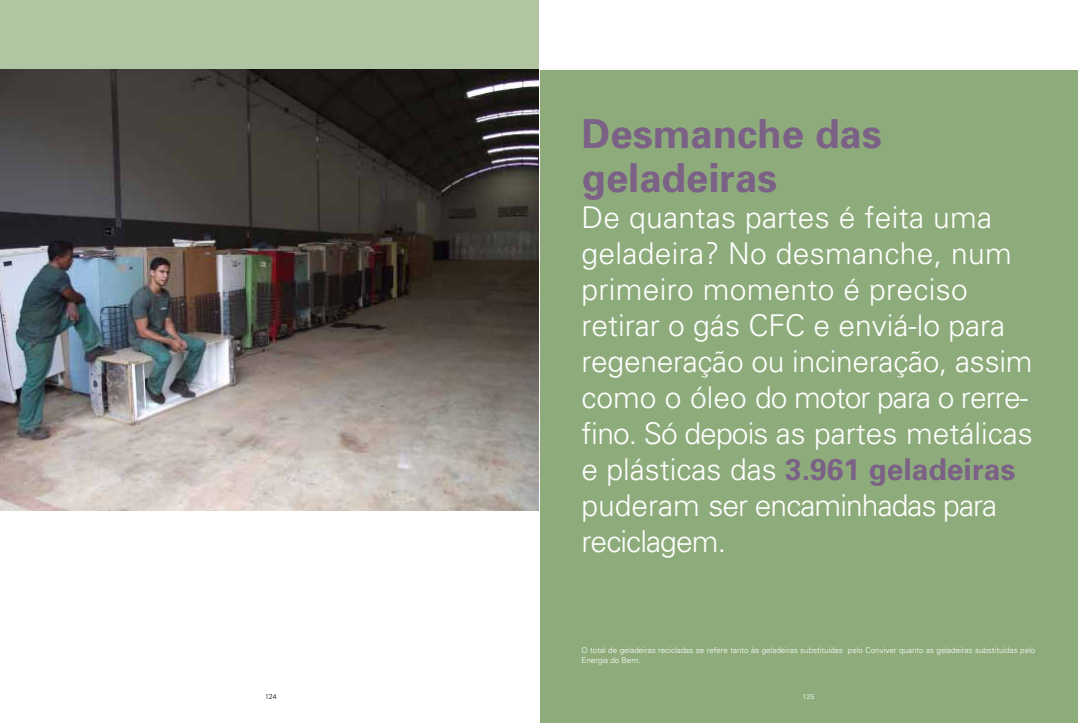
<style>
.page{position:relative;width:1078px;height:723px;background:#fff}
.page>*{position:absolute;margin:0;border:0;box-sizing:border-box;transform-origin:0 0}
.t1{font:700 40px/44px "Univers";color:#7b6186}
.t2{font:300 30px/36px "Univers";color:#fff}
.t3{font:300 8px/9.6px "Univers";color:#fff}
.t4{font:300 7px "Univers";color:#000}
.t5{font:300 7px "Univers";color:#fff}
.s1{font-weight:700;color:#7b6186}
</style>
<div class="page">
<div style="left:0;top:0;width:539px;height:70px;background:#b0c6a2"></div>
<img style="left:0;top:70px;width:539px;height:440px">
<div style="left:540px;top:71px;width:537px;height:652px;background:#8eac7b"></div>
<h1 class="t1" style="left:581px;top:110px;width:302px">Desmanche das geladeiras</h1>
<p class="t2" style="left:581px;top:198px;width:452px">De quantas partes é feita uma geladeira? No desmanche, num primeiro momento é preciso retirar o gás CFC e enviá-lo para regeneração ou incineração, assim como o óleo do motor para o rerre&shy;fino. Só depois as partes metálicas e plásticas das <span class="s1">3.961 geladeiras </span>puderam ser encaminhadas para reciclagem.</p>
<p class="t3" style="left:581px;top:645px;width:455px">O total de geladeiras recicladas se refere tanto às geladeiras substituídas pelo Conviver quanto as geladeiras substituídas pelo<br>Energia do Bem.</p>
<p class="t4" style="left:265px;top:693px;width:13px">124</p>
<p class="t5" style="left:802px;top:693px;width:13px">125</p>
</div>
